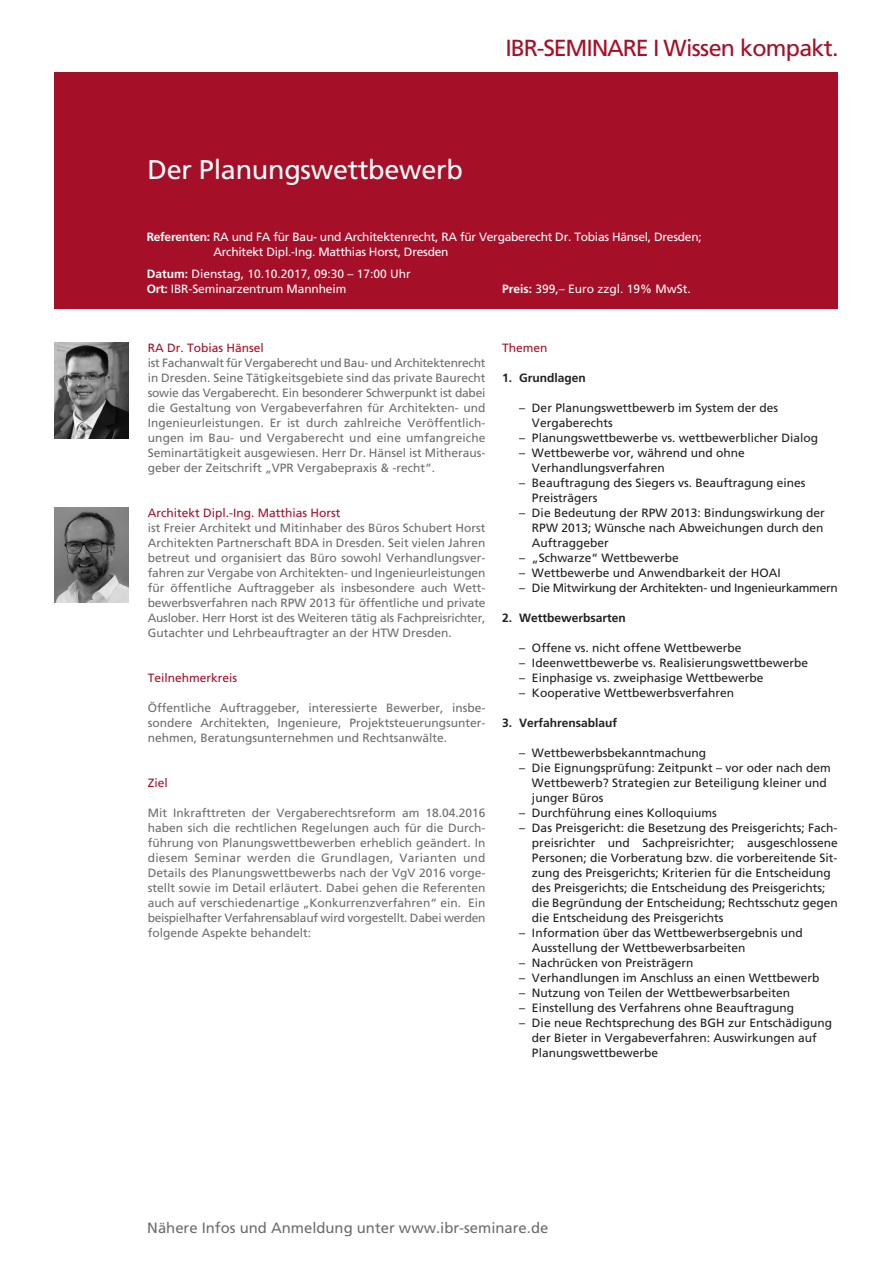
<style>
.page{position:relative;width:893px;height:1263px;background:#fff}
.page>*{position:absolute;margin:0;border:0;box-sizing:border-box;transform-origin:0 0}
.t1{font:27px "Frutiger";letter-spacing:-.01em;color:#fff}
.t2{font:23.25px "Frutiger";letter-spacing:-.03em;color:#a60f28}
.t3{font:14.85px "Frutiger";color:#6c6d70}
.t4{font:12px/15px "Frutiger";color:#6c6d70;text-align:justify}
.t5{font:12px/15px "Frutiger";color:#231f20}
.t6{font:12px/15px "Frutiger";letter-spacing:-.02em;color:#fff}
.t7{font:12px "Frutiger";color:#a60f28}
.t8{font:700 12px "Frutiger";color:#231f20}
.t9{font:12px "Frutiger";letter-spacing:-.02em;color:#231f20}
.t10{font:12px "Frutiger";color:#fff}
.s1{font-weight:700}
</style>
<div class="page">
<div style="left:54px;top:72px;width:784px;height:236px;background:#a60f28"></div>
<img style="left:54px;top:342px;width:74px;height:96px">
<img style="left:54px;top:507px;width:74px;height:96px">
<h1 class="t1" style="left:148px;top:154px;width:317px">Der Planungswettbewerb</h1>
<h2 class="t2" style="left:505px;top:34px;width:335px">i br-seminare I Wissen kompakt.</h2>
<p class="t6" style="left:213px;top:229px;width:490px;text-indent:-67px"><span class="s1">Referenten:</span> RA und FA für Bau- und Architektenrecht, RA für Vergaberecht Dr. Tobias Hänsel, Dresden;<br>Architekt Dipl.-Ing. Matthias Horst, Dresden</p>
<p class="t6" style="left:147px;top:267px;width:266px"><span class="s1">Datum:</span> Dienstag, 10.10.2017, 09:30 – 17:00 Uhr<br><span class="s1">Ort:</span> IBR-Seminarzentrum Mannheim</p>
<p class="t10" style="left:502px;top:282px;width:190px"><span class="s1">Preis:</span> 399,– Euro zzgl. 19% MwSt.</p>
<p class="t7" style="left:148px;top:340px;width:118px">RA Dr. Tobias Hänsel</p>
<p class="t4" style="left:148px;top:355px;width:339px">ist Fachanwalt für Vergaberecht und Bau- und Architektenrecht in Dresden. Seine Tätigkeitsgebiete sind das private Baurecht sowie das Vergaberecht. Ein besonderer Schwerpunkt ist dabei die Gestaltung von Vergabeverfahren für Architekten- und Ingenieurleistungen. Er ist durch zahlreiche Veröffentlich&shy;ungen im Bau- und Vergaberecht und eine umfangreiche Seminartätigkeit ausgewiesen. Herr Dr. Hänsel ist Mitheraus&shy;geber der Zeitschrift „VPR Vergabepraxis &amp; -recht“.</p>
<p class="t7" style="left:148px;top:505px;width:194px">Architekt Dipl.-Ing. Matthias Horst</p>
<p class="t4" style="left:148px;top:520px;width:339px">ist Freier Architekt und Mitinhaber des Büros Schubert Horst Architekten Partnerschaft BDA in Dresden. Seit vielen Jahren betreut und organisiert das Büro sowohl Verhandlungsver&shy;fahren zur Vergabe von Architekten- und Ingenieurleistungen für öffentliche Auftraggeber als insbesondere auch Wett&shy;bewerbsverfahren nach RPW 2013 für öffentliche und private Auslober. Herr Horst ist des Weiteren tätig als Fachpreisrichter, Gutachter und Lehrbeauftragter an der HTW Dresden.</p>
<p class="t7" style="left:148px;top:670px;width:91px">Teilnehmerkreis</p>
<p class="t4" style="left:148px;top:700px;width:339px">Öffentliche Auftraggeber, interessierte Bewerber, insbe&shy;sondere Architekten, Ingenieure, Projektsteuerungsunter&shy;nehmen, Beratungsunternehmen und Rechtsanwälte.</p>
<p class="t7" style="left:148px;top:775px;width:22px">Ziel</p>
<p class="t4" style="left:148px;top:805px;width:339px">Mit Inkrafttreten der Vergaberechtsreform am 18.04.2016 haben sich die rechtlichen Regelungen auch für die Durch&shy;führung von Planungswettbewerben erheblich geändert. In diesem Seminar werden die Grundlagen, Varianten und Details des Planungswettbewerbs nach der VgV 2016 vorge&shy;stellt sowie im Detail erläutert. Dabei gehen die Referenten auch auf verschiedenartige „Konkurrenzverfahren“ ein. Ein beispielhafter Verfahrensablauf wird vorgestellt. Dabei werden folgende Aspekte behandelt:</p>
<p class="t7" style="left:502px;top:340px;width:47px">Themen</p>
<p class="t8" style="left:502px;top:370px;width:85px">1. Grundlagen</p>
<p class="t5" style="left:532px;top:400px;width:248px;text-indent:-13px">– Der Planungswettbewerb im System der des<br>Vergaberechts</p>
<p class="t5" style="left:519px;top:430px;width:300px">– Planungswettbewerbe vs. wettbewerblicher Dialog</p>
<p class="t5" style="left:532px;top:445px;width:214px;text-indent:-13px">– Wettbewerbe vor, während und ohne<br>Verhandlungsverfahren</p>
<p class="t5" style="left:532px;top:475px;width:275px;text-indent:-13px">– Beauftragung des Siegers vs. Beauftragung eines<br>Preisträgers</p>
<p class="t5" style="left:532px;top:505px;width:294px;text-align:justify;text-indent:-13px">– Die Bedeutung der RPW 2013: Bindungswirkung der RPW 2013; Wünsche nach Abweichungen durch den Auftraggeber</p>
<p class="t5" style="left:519px;top:550px;width:161px">– „Schwarze“ Wettbewerbe</p>
<p class="t5" style="left:519px;top:565px;width:263px">– Wettbewerbe und Anwendbarkeit der HOAI</p>
<p class="t9" style="left:519px;top:580px;width:320px">– Die Mitwirkung der Architekten- und Ingenieurkammern</p>
<p class="t8" style="left:502px;top:610px;width:125px">2. Wettbewerbsarten</p>
<p class="t5" style="left:519px;top:640px;width:224px">– Offene vs. nicht offene Wettbewerbe</p>
<p class="t5" style="left:519px;top:655px;width:290px">– Ideenwettbewerbe vs. Realisierungswettbewerbe</p>
<p class="t5" style="left:519px;top:670px;width:246px">– Einphasige vs. zweiphasige Wettbewerbe</p>
<p class="t5" style="left:519px;top:685px;width:216px">– Kooperative Wettbewerbsverfahren</p>
<p class="t8" style="left:502px;top:715px;width:117px">3. Verfahrensablauf</p>
<p class="t5" style="left:519px;top:745px;width:188px">– Wettbewerbsbekanntmachung</p>
<p class="t5" style="left:532px;top:760px;width:300px;text-indent:-13px">– Die Eignungsprüfung: Zeitpunkt – vor oder nach dem<br>Wettbewerb? Strategien zur Beteiligung kleiner und junger Büros</p>
<p class="t5" style="left:519px;top:805px;width:199px">– Durchführung eines Kolloquiums</p>
<p class="t5" style="left:532px;top:820px;width:307px;text-indent:-13px">– Das Preisgericht: die Besetzung des Preisgerichts; Fach&shy;preisrichter und Sachpreisrichter; ausgeschlossene Personen; die Vorberatung bzw. die vorbereitende Sit&shy;zung des Preisgerichts; Kriterien für die Entscheidung des Preisgerichts; die Entscheidung des Preisgerichts; die Begründung der Entscheidung; Rechtsschutz gegen die Entscheidung des Preisgerichts</p>
<p class="t5" style="left:532px;top:925px;width:272px;text-indent:-13px">– Information über das Wettbewerbsergebnis und<br>Ausstellung der Wettbewerbsarbeiten</p>
<p class="t5" style="left:519px;top:955px;width:176px">– Nachrücken von Preisträgern</p>
<p class="t5" style="left:519px;top:970px;width:302px">– Verhandlungen im Anschluss an einen Wettbewerb</p>
<p class="t5" style="left:519px;top:985px;width:272px">– Nutzung von Teilen der Wettbewerbsarbeiten</p>
<p class="t5" style="left:519px;top:1000px;width:276px">– Einstellung des Verfahrens ohne Beauftragung</p>
<p class="t5" style="left:532px;top:1015px;width:302px;text-indent:-13px">– Die neue Rechtsprechung des BGH zur Entschädigung der Bieter in Vergabeverfahren: Auswirkungen auf<br>Planungswettbewerbe</p>
<p class="t3" style="left:147px;top:1219px;width:403px">Nähere Infos und Anmeldung unter www.ibr-seminare.de</p>
</div>
